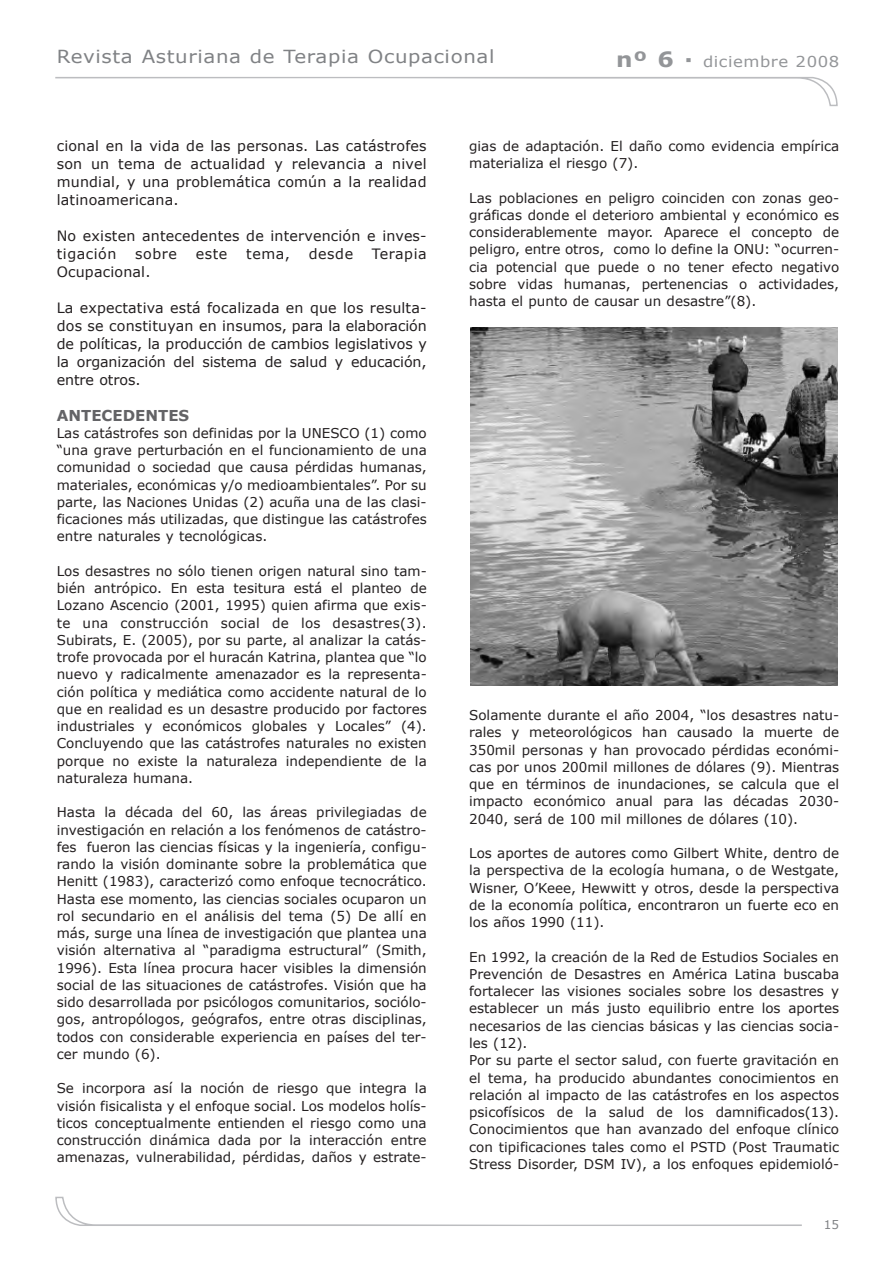
<style>
.page{position:relative;width:893px;height:1263px;background:#fff}
.page>*{position:absolute;margin:0;border:0;box-sizing:border-box;transform-origin:0 0}
.t1{font:18px "Verdana";letter-spacing:.03em;color:#808285;scale:1.1 1}
.t2{font:15px "Verdana";letter-spacing:.03em;color:#939598;scale:1.1 1}
.t3{font:700 15px "Verdana";color:#636366}
.t4{font:14.25px/18px "Verdana";letter-spacing:.01em;color:#231f20;text-align:justify}
.t5{font:14.25px "Verdana";letter-spacing:.04em;color:#231f20}
.t6{font:13.5px/17.2px "Verdana";color:#231f20;text-align:justify}
.t7{font:12px "Verdana";color:#808285}
.s1{font-weight:700;font-size:21px}
</style>
<div class="page">
<svg style="left:55px;top:77px;width:783px;height:29px"></svg>
<svg style="left:55px;top:1197px;width:747px;height:29px"></svg>
<img style="left:471px;top:327px;width:367px;height:358px">
<h1 class="t1" style="left:57px;top:45px;width:399px">Revista Asturiana de Terapia Ocupacional</h1>
<p class="t2" style="left:616px;top:52px;width:204px"><span class="s1">Nº 6 ·</span> diciembre 2008</p>
<p class="t4" style="left:57px;top:137px;width:371px">cional en la vida de las personas. Las catástrofes son un tema de actualidad y relevancia a nivel mundial, y una problemática común a la realidad latinoamericana.</p>
<p class="t4" style="left:57px;top:227px;width:371px">No existen antecedentes de intervención e inves&shy;tigación</p>
<p class="t4" style="left:135px;top:245px;width:43px">sobre</p>
<p class="t4" style="left:196px;top:245px;width:33px">este</p>
<p class="t4" style="left:246px;top:245px;width:45px">tema,</p>
<p class="t4" style="left:309px;top:245px;width:46px">desde</p>
<p class="t5" style="left:372px;top:245px;width:56px">Terapia</p>
<p class="t4" style="left:57px;top:263px;width:95px">Ocupacional.</p>
<p class="t4" style="left:57px;top:299px;width:371px">La expectativa está focalizada en que los resulta&shy;dos se constituyan en insumos, para la elaboración de políticas, la producción de cambios legislativos y la organización del sistema de salud y educación, entre otros.</p>
<p class="t3" style="left:57px;top:405px;width:134px">ANTECEDENTES</p>
<p class="t6" style="left:57px;top:424px;width:371px">Las catástrofes son definidas por la UNESCO (1) como “una grave perturbación en el funcionamiento de una comunidad o sociedad que causa pérdidas humanas, materiales, económicas y/o medioambientales”. Por su parte, las Naciones Unidas (2) acuña una de las clasi&shy;ficaciones más utilizadas, que distingue las catástrofes entre naturales y tecnológicas.</p>
<p class="t6" style="left:57px;top:562px;width:372px">Los desastres no sólo tienen origen natural sino tam&shy;bién antrópico. En esta tesitura está el planteo de Lozano Ascencio (2001, 1995) quien afirma que exis&shy;te una construcción social de los desastres(3).<br>Subirats, E. (2005), por su parte, al analizar la catás&shy;trofe provocada por el huracán Katrina, plantea que “lo nuevo y radicalmente amenazador es la representa&shy;ción política y mediática como accidente natural de lo que en realidad es un desastre producido por factores industriales y económicos globales y Locales” (4).<br>Concluyendo que las catástrofes naturales no existen porque no existe la naturaleza independiente de la naturaleza humana.</p>
<p class="t6" style="left:57px;top:803px;width:372px">Hasta la década del 60, las áreas privilegiadas de investigación en relación a los fenómenos de catástro&shy;fes fueron las ciencias físicas y la ingeniería, configu&shy;rando la visión dominante sobre la problemática que Henitt (1983), caracterizó como enfoque tecnocrático.<br>Hasta ese momento, las ciencias sociales ocuparon un rol secundario en el análisis del tema (5) De allí en más, surge una línea de investigación que plantea una visión alternativa al “paradigma estructural” (Smith, 1996). Esta línea procura hacer visibles la dimensión social de las situaciones de catástrofes. Visión que ha sido desarrollada por psicólogos comunitarios, sociólo&shy;gos, antropólogos, geógrafos, entre otras disciplinas, todos con considerable experiencia en países del ter&shy;cer mundo (6).</p>
<p class="t6" style="left:57px;top:1079px;width:372px">Se incorpora así la noción de riesgo que integra la visión fisicalista y el enfoque social. Los modelos holís&shy;ticos conceptualmente entienden el riesgo como una construcción dinámica dada por la interacción entre amenazas, vulnerabilidad, pérdidas, daños y estrate-</p>
<p class="t6" style="left:469px;top:137px;width:371px">gias de adaptación. El daño como evidencia empírica materializa el riesgo (7).</p>
<p class="t6" style="left:469px;top:189px;width:372px">Las poblaciones en peligro coinciden con zonas geo&shy;gráficas donde el deterioro ambiental y económico es considerablemente mayor. Aparece el concepto de peligro, entre otros, como lo define la ONU: “ocurren&shy;cia potencial que puede o no tener efecto negativo sobre vidas humanas, pertenencias o actividades, hasta el punto de causar un desastre”(8).</p>
<p class="t6" style="left:469px;top:706px;width:372px">Solamente durante el año 2004, “los desastres natu&shy;rales y meteorológicos han causado la muerte de 350mil personas y han provocado pérdidas económi&shy;cas por unos 200mil millones de dólares (9). Mientras que en términos de inundaciones, se calcula que el impacto económico anual para las décadas 2030- 2040, será de 100 mil millones de dólares (10).</p>
<p class="t6" style="left:469px;top:844px;width:372px">Los aportes de autores como Gilbert White, dentro de la perspectiva de la ecología humana, o de Westgate, Wisner, O’Keee, Hewwitt y otros, desde la perspectiva de la economía política, encontraron un fuerte eco en los años 1990 (11).</p>
<p class="t6" style="left:469px;top:948px;width:372px;text-align:left">En 1992, la creación de la Red de Estudios Sociales en Prevención de Desastres en América Latina buscaba fortalecer las visiones sociales sobre los desastres y establecer un más justo equilibrio entre los aportes necesarios de las ciencias básicas y las ciencias socia&shy;les (12).<br>Por su parte el sector salud, con fuerte gravitación en el tema, ha producido abundantes conocimientos en relación al impacto de las catástrofes en los aspectos psicofísicos de la salud de los damnificados(13).<br>Conocimientos que han avanzado del enfoque clínico con tipificaciones tales como el PSTD (Post Traumatic Stress Disorder, DSM IV), a los enfoques epidemioló-</p>
<p class="t7" style="left:824px;top:1217px;width:17px">15</p>
</div>
